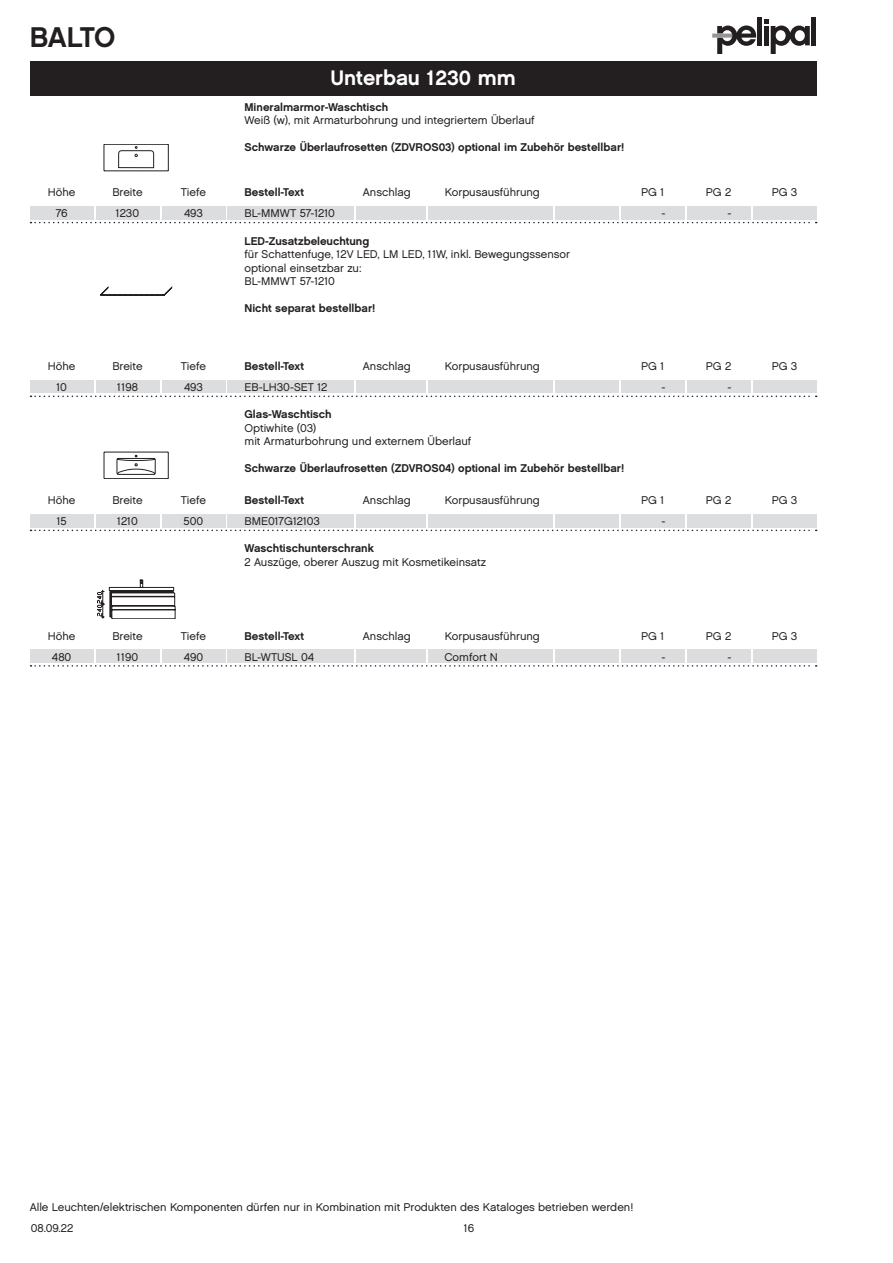
<style>
.page{position:relative;width:893px;height:1263px;background:#fff}
.page>*{position:absolute;margin:0;border:0;box-sizing:border-box;transform-origin:0 0}
.Register_Überschrift{font:28.5px "Chalet New York Nineteen Sixty";letter-spacing:-.02em;color:#231f20}
.Register_Überschrift-2{font:21px "Chalet New York Nineteen Sixty";color:#fff}
.Artikel_Anschlag{font:11.25px/13.5px "Chalet London Nineteen Sixty";color:#231f20}
.t1{font:11.25px "Chalet New York Nineteen Sixty";color:#231f20}
.Normal_mittig{font:11.25px "Chalet London Nineteen Sixty";color:#231f20}
.Register_Seitenzahl{font:11.25px "Chalet London Nineteen Sixty";color:#231f20}
</style>
<div class="page">
<div style="left:757px;top:17px;width:5px;height:28px;background:#231f20"></div>
<svg style="left:764px;top:19px;width:46px;height:35px"></svg>
<div style="left:811px;top:17px;width:5px;height:28px;background:#231f20"></div>
<svg style="left:712px;top:26px;width:45px;height:28px"></svg>
<svg style="left:104px;top:144px;width:64px;height:27px"></svg>
<div style="left:621px;top:206px;width:64px;height:14px;background:#dcdddf"></div>
<div style="left:555px;top:206px;width:64px;height:14px;background:#dcdddf"></div>
<div style="left:687px;top:206px;width:63px;height:13px;background:#dcdddf"></div>
<div style="left:753px;top:206px;width:63px;height:13px;background:#dcdddf"></div>
<div style="left:228px;top:206px;width:126px;height:14px;background:#dcdddf"></div>
<div style="left:30px;top:206px;width:64px;height:14px;background:#dcdddf"></div>
<div style="left:96px;top:206px;width:64px;height:14px;background:#dcdddf"></div>
<div style="left:162px;top:206px;width:64px;height:14px;background:#dcdddf"></div>
<div style="left:428px;top:206px;width:125px;height:14px;background:#dcdddf"></div>
<div style="left:357px;top:206px;width:69px;height:14px;background:#dcdddf"></div>
<svg style="left:31px;top:222px;width:786px;height:1px"></svg>
<svg style="left:100px;top:287px;width:72px;height:9px"></svg>
<div style="left:621px;top:380px;width:64px;height:13px;background:#dcdddf"></div>
<div style="left:555px;top:380px;width:64px;height:13px;background:#dcdddf"></div>
<div style="left:687px;top:380px;width:63px;height:13px;background:#dcdddf"></div>
<div style="left:753px;top:380px;width:63px;height:13px;background:#dcdddf"></div>
<div style="left:228px;top:380px;width:126px;height:13px;background:#dcdddf"></div>
<div style="left:30px;top:380px;width:64px;height:13px;background:#dcdddf"></div>
<div style="left:96px;top:380px;width:64px;height:13px;background:#dcdddf"></div>
<div style="left:162px;top:380px;width:64px;height:13px;background:#dcdddf"></div>
<div style="left:428px;top:380px;width:125px;height:13px;background:#dcdddf"></div>
<div style="left:357px;top:380px;width:69px;height:13px;background:#dcdddf"></div>
<svg style="left:31px;top:396px;width:786px;height:1px"></svg>
<svg style="left:104px;top:452px;width:64px;height:27px"></svg>
<div style="left:621px;top:514px;width:64px;height:13px;background:#dcdddf"></div>
<div style="left:555px;top:514px;width:64px;height:13px;background:#dcdddf"></div>
<div style="left:687px;top:514px;width:63px;height:13px;background:#dcdddf"></div>
<div style="left:753px;top:514px;width:63px;height:13px;background:#dcdddf"></div>
<div style="left:228px;top:514px;width:126px;height:13px;background:#dcdddf"></div>
<div style="left:30px;top:514px;width:64px;height:13px;background:#dcdddf"></div>
<div style="left:96px;top:514px;width:64px;height:13px;background:#dcdddf"></div>
<div style="left:162px;top:514px;width:64px;height:13px;background:#dcdddf"></div>
<div style="left:428px;top:514px;width:125px;height:13px;background:#dcdddf"></div>
<div style="left:357px;top:514px;width:69px;height:13px;background:#dcdddf"></div>
<svg style="left:31px;top:530px;width:786px;height:1px"></svg>
<svg style="left:97px;top:580px;width:78px;height:39px"></svg>
<div style="left:621px;top:650px;width:64px;height:13px;background:#dcdddf"></div>
<div style="left:555px;top:650px;width:64px;height:13px;background:#dcdddf"></div>
<div style="left:687px;top:650px;width:63px;height:13px;background:#dcdddf"></div>
<div style="left:753px;top:650px;width:63px;height:13px;background:#dcdddf"></div>
<div style="left:228px;top:650px;width:126px;height:13px;background:#dcdddf"></div>
<div style="left:30px;top:650px;width:64px;height:13px;background:#dcdddf"></div>
<div style="left:96px;top:650px;width:64px;height:13px;background:#dcdddf"></div>
<div style="left:162px;top:650px;width:64px;height:13px;background:#dcdddf"></div>
<div style="left:428px;top:650px;width:125px;height:13px;background:#dcdddf"></div>
<div style="left:357px;top:650px;width:69px;height:13px;background:#dcdddf"></div>
<svg style="left:31px;top:665px;width:786px;height:2px"></svg>
<div style="left:30px;top:61px;width:786px;height:34px;background:#231f20"></div>
<p class="Register_Überschrift" style="left:30px;top:19px;width:87px">BALTO</p>
<p class="Register_Überschrift-2" style="left:331px;top:64px;width:187px">Unterbau 1230 mm</p>
<p class="t1" style="left:244px;top:100px;width:145px">Mineralmarmor-Waschtisch</p>
<p class="Artikel_Anschlag" style="left:244px;top:113px;width:292px">Weiß (w), mit Armaturbohrung und integriertem Überlauf</p>
<p class="t1" style="left:244px;top:140px;width:381px">Schwarze Überlaufrosetten (ZDVROS03) optional im Zubehör bestellbar!</p>
<p class="Normal_mittig" style="left:48px;top:185px;width:29px">Höhe</p>
<p class="Normal_mittig" style="left:112px;top:185px;width:32px">Breite</p>
<p class="Normal_mittig" style="left:181px;top:185px;width:27px">Tiefe</p>
<p class="t1" style="left:244px;top:185px;width:61px">Bestell-Text</p>
<p class="Artikel_Anschlag" style="left:363px;top:186px;width:49px">Anschlag</p>
<p class="Artikel_Anschlag" style="left:445px;top:186px;width:97px">Korpusausführung</p>
<p class="Normal_mittig" style="left:641px;top:185px;width:24px">PG 1</p>
<p class="Normal_mittig" style="left:706px;top:185px;width:27px">PG 2</p>
<p class="Normal_mittig" style="left:772px;top:185px;width:27px">PG 3</p>
<p class="Artikel_Anschlag" style="left:56px;top:207px;width:13px">76</p>
<p class="Artikel_Anschlag" style="left:116px;top:207px;width:25px">1230</p>
<p class="Artikel_Anschlag" style="left:184px;top:207px;width:20px">493</p>
<p class="Artikel_Anschlag" style="left:244px;top:207px;width:92px">BL-MMWT 57-1210</p>
<p class="Artikel_Anschlag" style="left:661px;top:207px;width:6px">-</p>
<p class="Artikel_Anschlag" style="left:727px;top:207px;width:6px">-</p>
<p class="t1" style="left:244px;top:234px;width:126px">LED-Zusatzbeleuchtung</p>
<p class="Artikel_Anschlag" style="left:244px;top:247px;width:327px">für Schattenfuge, 12V LED, LM LED, 11W, inkl. Bewegungssensor optional einsetzbar zu:<br>BL-MMWT 57-1210</p>
<p class="t1" style="left:244px;top:301px;width:132px">Nicht separat bestellbar!</p>
<p class="Normal_mittig" style="left:48px;top:359px;width:29px">Höhe</p>
<p class="Normal_mittig" style="left:112px;top:359px;width:32px">Breite</p>
<p class="Normal_mittig" style="left:181px;top:359px;width:27px">Tiefe</p>
<p class="t1" style="left:244px;top:359px;width:61px">Bestell-Text</p>
<p class="Artikel_Anschlag" style="left:363px;top:360px;width:49px">Anschlag</p>
<p class="Artikel_Anschlag" style="left:445px;top:360px;width:97px">Korpusausführung</p>
<p class="Normal_mittig" style="left:641px;top:359px;width:24px">PG 1</p>
<p class="Normal_mittig" style="left:706px;top:359px;width:27px">PG 2</p>
<p class="Normal_mittig" style="left:772px;top:359px;width:27px">PG 3</p>
<p class="Artikel_Anschlag" style="left:56px;top:380px;width:12px">10</p>
<p class="Artikel_Anschlag" style="left:117px;top:380px;width:22px">1198</p>
<p class="Artikel_Anschlag" style="left:184px;top:380px;width:20px">493</p>
<p class="Artikel_Anschlag" style="left:244px;top:380px;width:85px">EB-LH30-SET 12</p>
<p class="Artikel_Anschlag" style="left:661px;top:380px;width:6px">-</p>
<p class="Artikel_Anschlag" style="left:727px;top:380px;width:6px">-</p>
<p class="t1" style="left:244px;top:407px;width:89px">Glas-Waschtisch</p>
<p class="Artikel_Anschlag" style="left:244px;top:421px;width:228px">Optiwhite (03)<br>mit Armaturbohrung und externem Überlauf</p>
<p class="t1" style="left:244px;top:461px;width:381px">Schwarze Überlaufrosetten (ZDVROS04) optional im Zubehör bestellbar!</p>
<p class="Normal_mittig" style="left:48px;top:493px;width:29px">Höhe</p>
<p class="Normal_mittig" style="left:112px;top:493px;width:32px">Breite</p>
<p class="Normal_mittig" style="left:181px;top:493px;width:27px">Tiefe</p>
<p class="t1" style="left:244px;top:493px;width:61px">Bestell-Text</p>
<p class="Artikel_Anschlag" style="left:363px;top:493px;width:49px">Anschlag</p>
<p class="Artikel_Anschlag" style="left:445px;top:493px;width:97px">Korpusausführung</p>
<p class="Normal_mittig" style="left:641px;top:493px;width:24px">PG 1</p>
<p class="Normal_mittig" style="left:706px;top:493px;width:27px">PG 2</p>
<p class="Normal_mittig" style="left:772px;top:493px;width:27px">PG 3</p>
<p class="Artikel_Anschlag" style="left:57px;top:514px;width:11px">15</p>
<p class="Artikel_Anschlag" style="left:117px;top:514px;width:22px">1210</p>
<p class="Artikel_Anschlag" style="left:184px;top:514px;width:21px">500</p>
<p class="Artikel_Anschlag" style="left:244px;top:514px;width:77px">BME017G12103</p>
<p class="Artikel_Anschlag" style="left:661px;top:514px;width:6px">-</p>
<p class="t1" style="left:244px;top:541px;width:131px">Waschtischunterschrank</p>
<p class="Artikel_Anschlag" style="left:244px;top:555px;width:243px">2 Auszüge, oberer Auszug mit Kosmetikeinsatz</p>
<p class="Normal_mittig" style="left:48px;top:629px;width:29px">Höhe</p>
<p class="Normal_mittig" style="left:112px;top:629px;width:32px">Breite</p>
<p class="Normal_mittig" style="left:181px;top:629px;width:27px">Tiefe</p>
<p class="t1" style="left:244px;top:629px;width:61px">Bestell-Text</p>
<p class="Artikel_Anschlag" style="left:363px;top:629px;width:49px">Anschlag</p>
<p class="Artikel_Anschlag" style="left:445px;top:629px;width:97px">Korpusausführung</p>
<p class="Normal_mittig" style="left:641px;top:629px;width:24px">PG 1</p>
<p class="Normal_mittig" style="left:706px;top:629px;width:27px">PG 2</p>
<p class="Normal_mittig" style="left:772px;top:629px;width:27px">PG 3</p>
<p class="Artikel_Anschlag" style="left:52px;top:650px;width:21px">480</p>
<p class="Artikel_Anschlag" style="left:117px;top:650px;width:23px">1190</p>
<p class="Artikel_Anschlag" style="left:184px;top:650px;width:21px">490</p>
<p class="Artikel_Anschlag" style="left:244px;top:650px;width:71px">BL-WTUSL 04</p>
<p class="Artikel_Anschlag" style="left:444px;top:650px;width:55px">Comfort N</p>
<p class="Artikel_Anschlag" style="left:661px;top:650px;width:6px">-</p>
<p class="Artikel_Anschlag" style="left:727px;top:650px;width:6px">-</p>
<p class="Artikel_Anschlag" style="left:30px;top:1200px;width:605px">Alle Leuchten/elektrischen Komponenten dürfen nur in Kombination mit Produkten des Kataloges betrieben werden!</p>
<p class="Artikel_Anschlag" style="left:31px;top:1222px;width:44px">08.09.22</p>
<p class="Register_Seitenzahl" style="left:464px;top:1221px;width:12px">16</p>
</div>
